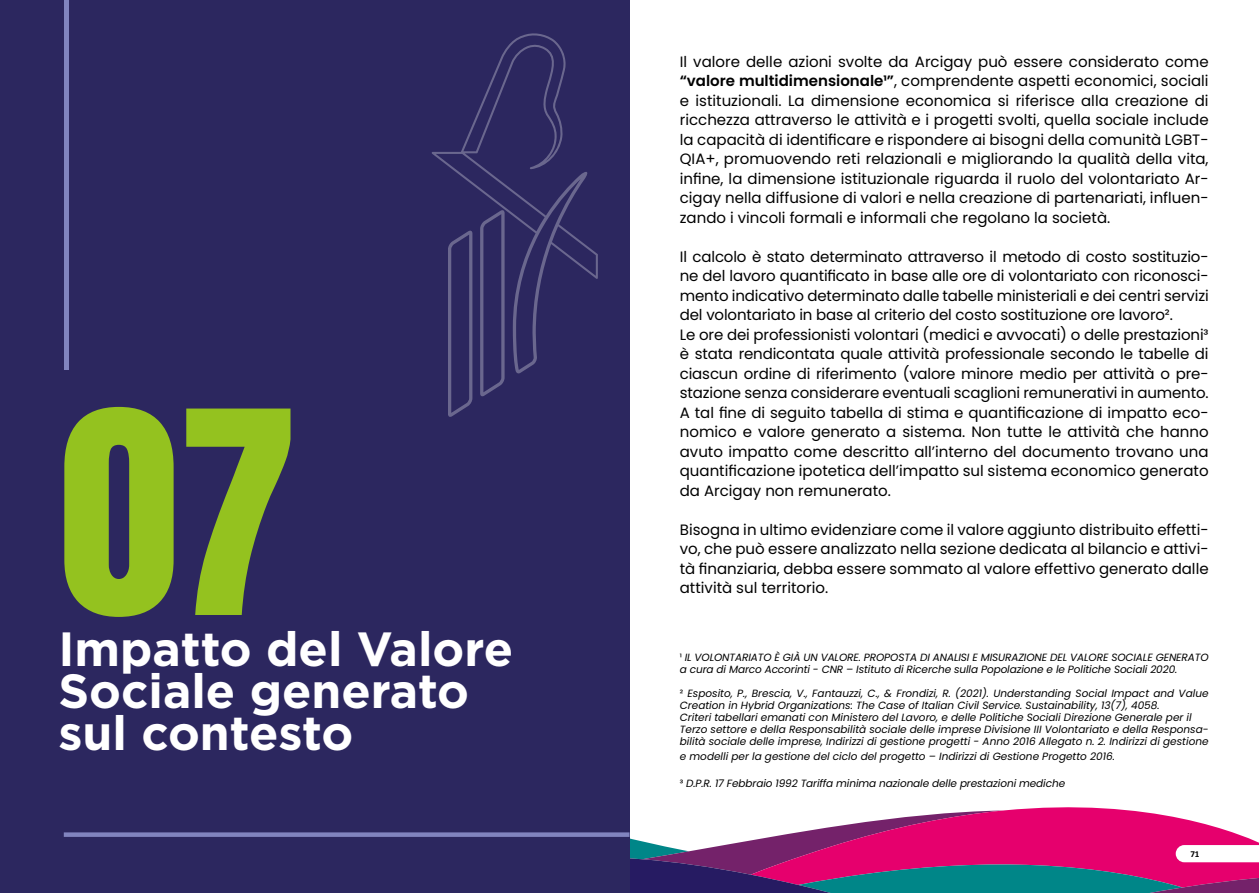
<style>
.page{position:relative;width:1259px;height:893px;background:#fff}
.page>*{position:absolute;margin:0;border:0;box-sizing:border-box;transform-origin:0 0}
.t1{font:240px "Anton";color:#94c21f}
.t2{font:700 48px/42px "Gotham";color:#fff}
.t3{font:15px/19.5px "Poppins";letter-spacing:-.01em;color:#000;text-align:justify}
.t4{font:italic 10.5px/12px "Poppins";color:#000}
.t5{font:700 9.15px "Calibri";color:#000}
.s1{font-weight:600}
.s2{font-style:normal}
</style>
<div class="page">
<svg style="left:629px;top:783px;width:630px;height:110px"></svg>
<div style="left:0;top:0;width:629px;height:893px;background:#2c275f"></div>
<div style="left:64px;top:832px;width:565px;height:5px;background:#8184bf"></div>
<div style="left:64px;top:0;width:5px;height:370px;background:#8184bf"></div>
<svg style="left:431px;top:33px;width:167px;height:341px"></svg>
<svg style="left:480px;top:209px;width:24px;height:188px"></svg>
<svg style="left:448px;top:230px;width:24px;height:187px"></svg>
<h1 class="t1" style="left:60px;top:392px;width:239px">07</h1>
<h2 class="t2" style="left:58px;top:627px;width:456px">Impatto del Valore</h2>
<h2 class="t2" style="left:58px;top:669px;width:412px">Sociale generato sul contesto</h2>
<p class="t3" style="left:680px;top:52px;width:530px">Il valore delle azioni svolte da Arcigay può essere considerato come <span class="s1">“valore multidimensionale¹”</span>, comprendente aspetti economici, sociali e istituzionali. La dimensione economica si riferisce alla creazione di ricchezza attraverso le attività e i progetti svolti, quella sociale include la capacità di identificare e rispondere ai bisogni della comunità LGBT-QIA+, promuovendo reti relazionali e migliorando la qualità della vita, infine, la dimensione istituzionale riguarda il ruolo del volontariato Ar&shy;cigay nella diffusione di valori e nella creazione di partenariati, influen&shy;zando i vincoli formali e informali che regolano la società.</p>
<p class="t3" style="left:680px;top:247px;width:530px;text-align:left">Il calcolo è stato determinato attraverso il metodo di costo sostituzio&shy;ne del lavoro quantificato in base alle ore di volontariato con riconosci&shy;mento indicativo determinato dalle tabelle ministeriali e dei centri servizi del volontariato in base al criterio del costo sostituzione ore lavoro².<br>Le ore dei professionisti volontari (medici e avvocati) o delle prestazioni³ è stata rendicontata quale attività professionale secondo le tabelle di ciascun ordine di riferimento (valore minore medio per attività o pre&shy;stazione senza considerare eventuali scaglioni remunerativi in aumento.<br>A tal fine di seguito tabella di stima e quantificazione di impatto eco&shy;nomico e valore generato a sistema. Non tutte le attività che hanno avuto impatto come descritto all’interno del documento trovano una quantificazione ipotetica dell’impatto sul sistema economico generato da Arcigay non remunerato.</p>
<p class="t3" style="left:680px;top:520px;width:530px">Bisogna in ultimo evidenziare come il valore aggiunto distribuito effetti&shy;vo, che può essere analizzato nella sezione dedicata al bilancio e attivi&shy;tà finanziaria, debba essere sommato al valore effettivo generato dalle attività sul territorio.</p>
<p class="t4" style="left:680px;top:651px;width:530px"><span class="s2">¹</span> IL VOLONTARIATO È GIÀ UN VALORE. PROPOSTA DI ANALISI E MISURAZIONE DEL VALORE SOCIALE GENERATO a cura di Marco Accorinti - CNR – Istituto di Ricerche sulla Popolazione e le Politiche Sociali 2020.</p>
<p class="t4" style="left:680px;top:687px;width:530px"><span class="s2">²</span> Esposito, P., Brescia, V., Fantauzzi, C., &amp; Frondizi, R. (2021). Understanding Social Impact and Value Creation in Hybrid Organizations: The Case of Italian Civil Service. Sustainability, 13(7), 4058.<br>Criteri tabellari emanati con Ministero del Lavoro, e delle Politiche Sociali Direzione Generale per il Terzo settore e della Responsabilità sociale delle imprese Divisione III Volontariato e della Responsa&shy;bilità sociale delle imprese, Indirizzi di gestione progetti - Anno 2016 Allegato n. 2. Indirizzi di gestione</p>
<p class="t4" style="left:680px;top:750px;width:437px">e modelli per la gestione del ciclo del progetto – Indirizzi di Gestione Progetto 2016.</p>
<p class="t4" style="left:680px;top:777px;width:387px"><span class="s2">³</span> D.P.R. 17 Febbraio 1992 Tariffa minima nazionale delle prestazioni mediche</p>
<p class="t5" style="left:1190px;top:848px;width:11px">71</p>
</div>
